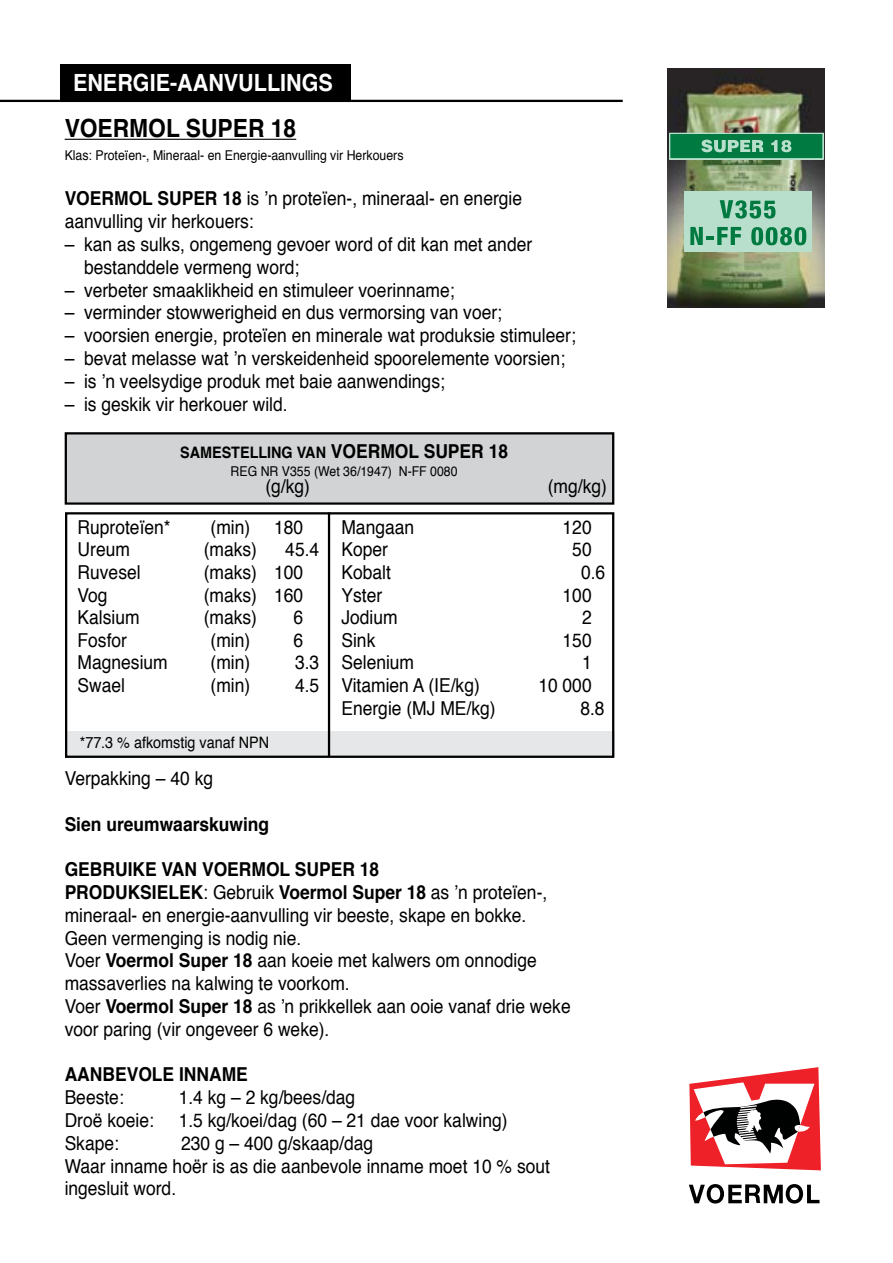
<style>
.page{position:relative;width:893px;height:1263px;background:#fff}
.page>*{position:absolute;margin:0;border:0;box-sizing:border-box;transform-origin:0 0}
.t1{font:700 25.05px "Helvetica";color:#000;scale:.91 1}
.t2{font:700 23.7px "Helvetica";color:#fff;scale:.91 1}
.t3{font:19.2px/22.8px "Helvetica";color:#000;scale:.91 1}
.t4{font:700 19.2px "Helvetica";color:#000;scale:.91 1}
.t5{font:700 15.75px "Helvetica";color:#000;scale:.91 1}
.t6{font:15.75px "Helvetica";color:#000;scale:.91 1}
.t7{font:13.5px "Helvetica";color:#000;scale:.91 1}
.s1{font-weight:700}
.s2{font-size:19.2px}
</style>
<div class="page">
<svg style="left:689px;top:1067px;width:132px;height:136px"></svg>
<img style="left:668px;top:68px;width:157px;height:239px">
<svg style="left:669px;top:133px;width:155px;height:27px"></svg>
<div style="left:684px;top:191px;width:128px;height:61px;background:#b8dfcb"></div>
<svg style="left:690px;top:227px;width:51px;height:18px"></svg>
<svg style="left:751px;top:227px;width:55px;height:18px"></svg>
<svg style="left:720px;top:200px;width:55px;height:19px"></svg>
<hr style="left:65px;top:139px;width:231px;height:1px;background:#000">
<svg style="left:64px;top:432px;width:551px;height:326px"></svg>
<hr style="left:0;top:100px;width:623px;height:2px;background:#000">
<div style="left:60px;top:65px;width:290px;height:37px;background:#000"></div>
<p class="t2" style="left:73px;top:64px;width:287px">ENERGIE-AANVULLINGS</p>
<h1 class="t1" style="left:65px;top:108px;width:256px">VOERMOL SUPER 18</h1>
<p class="t7" style="left:65px;top:145px;width:374px">Klas: Proteïen-, Mineraal- en Energie-aanvulling vir Herkouers</p>
<p class="t3" style="left:65px;top:188px;width:504px"><span class="s1">VOERMOL SUPER 18</span> is ’n proteïen-, mineraal- en energie aanvulling vir herkouers:</p>
<p class="t3" style="left:84px;top:233px;width:494px;text-indent:-19px">– kan as sulks, ongemeng gevoer word of dit kan met ander bestanddele vermeng word;</p>
<p class="t3" style="left:65px;top:279px;width:430px">– verbeter smaaklikheid en stimuleer voerinname;</p>
<p class="t3" style="left:65px;top:302px;width:482px">– verminder stowwerigheid en dus vermorsing van voer;</p>
<p class="t3" style="left:65px;top:325px;width:563px">– voorsien energie, proteïen en minerale wat produksie stimuleer;</p>
<p class="t3" style="left:65px;top:348px;width:551px">– bevat melasse wat ’n verskeidenheid spoorelemente voorsien;</p>
<p class="t3" style="left:65px;top:370px;width:419px">– is ’n veelsydige produk met baie aanwendings;</p>
<p class="t3" style="left:65px;top:393px;width:247px">– is geskik vir herkouer wild.</p>
<p class="t5" style="left:180px;top:439px;width:362px">SAMESTELLING VAN <span class="s2">VOERMOL SUPER 18</span></p>
<p class="t7" style="left:231px;top:461px;width:251px">REG NR V355 (Wet 36/1947) N-FF 0080</p>
<p class="t3" style="left:265px;top:475px;width:51px">(g/kg)</p>
<p class="t3" style="left:548px;top:475px;width:66px">(mg/kg)</p>
<p class="t3" style="left:341px;top:516px;width:81px">Mangaan</p>
<p class="t3" style="left:563px;top:516px;width:33px">120</p>
<p class="t3" style="left:341px;top:539px;width:53px">Koper</p>
<p class="t3" style="left:572px;top:539px;width:23px">50</p>
<p class="t3" style="left:341px;top:561px;width:56px">Kobalt</p>
<p class="t3" style="left:581px;top:561px;width:28px">0.6</p>
<p class="t3" style="left:341px;top:584px;width:46px">Yster</p>
<p class="t3" style="left:563px;top:584px;width:33px">100</p>
<p class="t3" style="left:341px;top:607px;width:63px">Jodium</p>
<p class="t3" style="left:582px;top:607px;width:12px">2</p>
<p class="t3" style="left:341px;top:629px;width:39px">Sink</p>
<p class="t3" style="left:563px;top:629px;width:33px">150</p>
<p class="t3" style="left:341px;top:652px;width:81px">Selenium</p>
<p class="t3" style="left:582px;top:652px;width:12px">1</p>
<p class="t3" style="left:341px;top:674px;width:154px">Vitamien A (IE/kg)</p>
<p class="t3" style="left:538px;top:674px;width:60px">10 000</p>
<p class="t3" style="left:341px;top:697px;width:171px">Energie (MJ ME/kg)</p>
<p class="t3" style="left:580px;top:697px;width:28px">8.8</p>
<p class="t6" style="left:80px;top:731px;width:210px">*77.3 % afkomstig vanaf NPN</p>
<p class="t3" style="left:78px;top:516px;width:104px">Ruproteïen*</p>
<p class="t3" style="left:211px;top:516px;width:103px">(min) 180</p>
<p class="t3" style="left:78px;top:539px;width:59px">Ureum</p>
<p class="t3" style="left:204px;top:539px;width:60px">(maks)</p>
<p class="t3" style="left:285px;top:539px;width:39px">45.4</p>
<p class="t3" style="left:78px;top:561px;width:71px">Ruvesel</p>
<p class="t3" style="left:204px;top:561px;width:111px">(maks) 100</p>
<p class="t3" style="left:78px;top:584px;width:35px">Vog</p>
<p class="t3" style="left:204px;top:584px;width:111px">(maks) 160</p>
<p class="t3" style="left:78px;top:607px;width:70px">Kalsium</p>
<p class="t3" style="left:204px;top:607px;width:60px">(maks)</p>
<p class="t3" style="left:293px;top:607px;width:12px">6</p>
<p class="t3" style="left:78px;top:629px;width:56px">Fosfor</p>
<p class="t3" style="left:211px;top:629px;width:45px">(min)</p>
<p class="t3" style="left:293px;top:629px;width:12px">6</p>
<p class="t3" style="left:78px;top:652px;width:101px">Magnesium</p>
<p class="t3" style="left:211px;top:652px;width:45px">(min)</p>
<p class="t3" style="left:295px;top:652px;width:28px">3.3</p>
<p class="t3" style="left:78px;top:674px;width:54px">Swael</p>
<p class="t3" style="left:211px;top:674px;width:45px">(min)</p>
<p class="t3" style="left:295px;top:674px;width:28px">4.5</p>
<p class="t3" style="left:65px;top:767px;width:165px">Verpakking – 40 kg</p>
<p class="t4" style="left:65px;top:808px;width:226px">Sien ureumwaarskuwing</p>
<p class="t3" style="left:65px;top:858px;width:558px"><span class="s1">GEBRUIKE VAN VOERMOL SUPER 18<br>PRODUKSIELEK</span>: Gebruik <span class="s1">Voermol Super 18</span> as ’n proteïen-, mineraal- en energie-aanvulling vir beeste, skape en bokke.<br>Geen vermenging is nodig nie.<br>Voer <span class="s1">Voermol Super 18</span> aan koeie met kalwers om onnodige massaverlies na kalwing te voorkom.<br>Voer <span class="s1">Voermol Super 18</span> as ’n prikkellek aan ooie vanaf drie weke voor paring (vir ongeveer 6 weke).</p>
<p class="t4" style="left:65px;top:1059px;width:203px">AANBEVOLE INNAME</p>
<p class="t3" style="left:65px;top:1087px;width:67px">Beeste:</p>
<p class="t3" style="left:179px;top:1087px;width:196px">1.4 kg – 2 kg/bees/dag</p>
<p class="t3" style="left:65px;top:1109px;width:100px">Droë koeie:</p>
<p class="t3" style="left:179px;top:1109px;width:363px">1.5 kg/koei/dag (60 – 21 dae voor kalwing)</p>
<p class="t3" style="left:65px;top:1132px;width:61px">Skape:</p>
<p class="t3" style="left:65px;top:1132px;width:535px;text-indent:116px">230 g – 400 g/skaap/dag<br>Waar inname hoër is as die aanbevole inname moet 10 % sout ingesluit word.</p>
</div>
